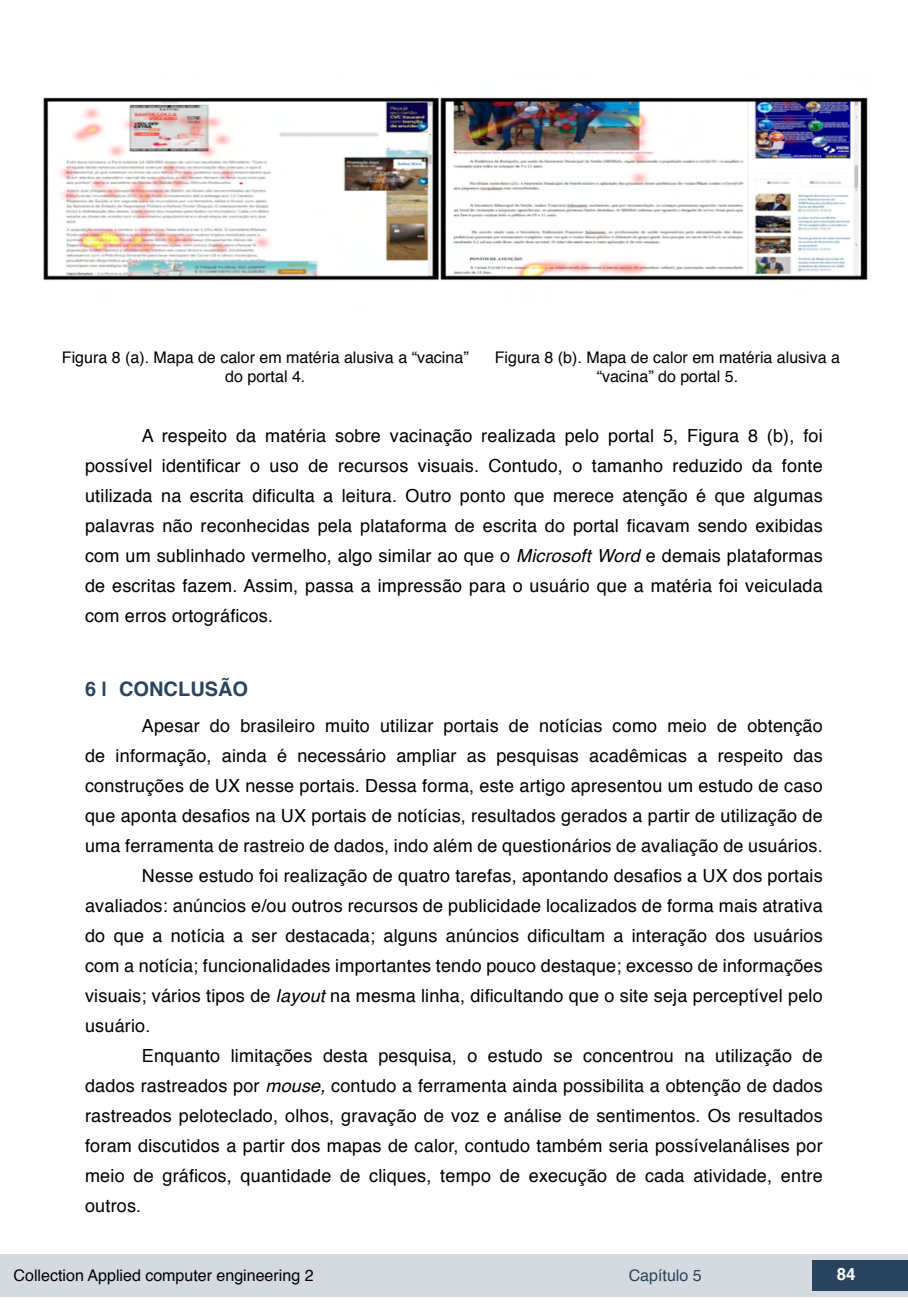
<style>
.page{position:relative;width:908px;height:1304px;background:#fff}
.page>*{position:absolute;margin:0;border:0;box-sizing:border-box;transform-origin:0 0}
.t1{font:700 20px "Helvetica";color:#2a435e}
.txt{font:18px/30px "Helvetica";letter-spacing:.01em;color:#000;text-align:justify}
.t2{font:700 16.8px "Helvetica";color:#fff}
.imagens_graf_tab{font:16px/19.2px "Helvetica";color:#000;text-align:center}
.t3{font:16px "Helvetica";color:#2a435e}
.s1{font-style:italic}
</style>
<div class="page">
<div style="left:0;top:1254px;width:906px;height:43px;background:#d4dadf"></div>
<div style="left:812px;top:1261px;width:95px;height:30px;background:#2a435e"></div>
<img style="left:43px;top:97px;width:825px;height:184px">
<p class="imagens_graf_tab" style="left:62px;top:348px;width:408px">Figura 8 (a). Mapa de calor em matéria alusiva a “vacina” do portal 4.</p>
<p class="imagens_graf_tab" style="left:494px;top:348px;width:347px">Figura 8 (b). Mapa de calor em matéria alusiva a “vacina” do portal 5.</p>
<p class="txt" style="left:85px;top:421px;width:739px;text-indent:57px">A respeito da matéria sobre vacinação realizada pelo portal 5, Figura 8 (b), foi possível identificar o uso de recursos visuais. Contudo, o tamanho reduzido da fonte utilizada na escrita dificulta a leitura. Outro ponto que merece atenção é que algumas palavras não reconhecidas pela plataforma de escrita do portal ficavam sendo exibidas com um sublinhado vermelho, algo similar ao que o <span class="s1">Microsoft Word</span> e demais plataformas de escritas fazem. Assim, passa a impressão para o usuário que a matéria foi veiculada com erros ortográficos.</p>
<p class="t1" style="left:85px;top:673px;width:164px">6 | CONCLUSÃO</p>
<p class="txt" style="left:85px;top:711px;width:738px;text-indent:57px">Apesar do brasileiro muito utilizar portais de notícias como meio de obtenção de informação, ainda é necessário ampliar as pesquisas acadêmicas a respeito das construções de UX nesse portais. Dessa forma, este artigo apresentou um estudo de caso que aponta desafios na UX portais de notícias, resultados gerados a partir de utilização de uma ferramenta de rastreio de dados, indo além de questionários de avaliação de usuários.</p>
<p class="txt" style="left:85px;top:861px;width:738px;text-indent:57px">Nesse estudo foi realização de quatro tarefas, apontando desafios a UX dos portais avaliados: anúncios e/ou outros recursos de publicidade localizados de forma mais atrativa do que a notícia a ser destacada; alguns anúncios dificultam a interação dos usuários com a notícia; funcionalidades importantes tendo pouco destaque; excesso de informações visuais; vários tipos de <span class="s1">layout</span> na mesma linha, dificultando que o site seja perceptível pelo usuário.</p>
<p class="txt" style="left:85px;top:1041px;width:738px;text-indent:57px">Enquanto limitações desta pesquisa, o estudo se concentrou na utilização de dados rastreados por <span class="s1">mouse,</span> contudo a ferramenta ainda possibilita a obtenção de dados rastreados peloteclado, olhos, gravação de voz e análise de sentimentos. Os resultados foram discutidos a partir dos mapas de calor, contudo também seria possívelanálises por meio de gráficos, quantidade de cliques, tempo de execução de cada atividade, entre outros.</p>
<p class="imagens_graf_tab" style="left:14px;top:1266px;width:301px">Collection Applied computer engineering 2</p>
<p class="t3" style="left:628px;top:1263px;width:74px">Capítulo 5</p>
<p class="t2" style="left:836px;top:1261px;width:20px">84</p>
</div>
